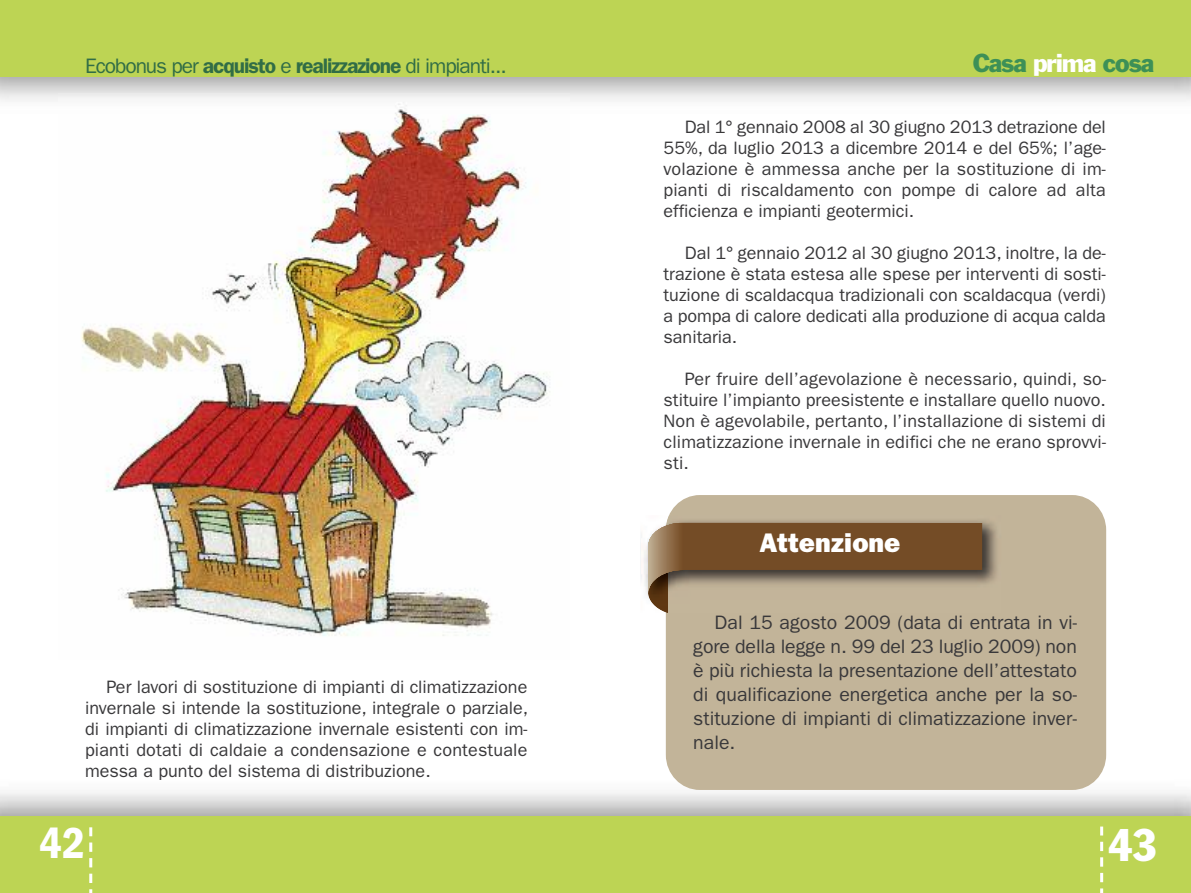
<style>
.page{position:relative;width:1191px;height:893px;background:#fff}
.page>*{position:absolute;margin:0;border:0;box-sizing:border-box;transform-origin:0 0}
.t1{font:45px "ITC Franklin Gothic Std Dm Cd";color:#fff}
.t2{font:condensed 45px "Franklin Gothic Std";color:#fff}
.t3{font:27px "ITC Franklin Gothic Std Hvy";color:#fff}
.t4{font:24px "Franklin Gothic Std";letter-spacing:-.045em;color:#3d9057}
.t5{font:21px "ITC Franklin Gothic Std";letter-spacing:-.05em;color:#316d46}
.t6{font:19.5px/24px "ITC Franklin Gothic Std";color:#39383a;text-align:justify}
.t7{font:18px/21px "ITC Franklin Gothic Std";color:#39383a;text-align:justify}
.s1{font-weight:600}
.s2{color:#fff}
</style>
<div class="page">
<img style="left:81px;top:114px;width:469px;height:522px">
<div style="left:0;top:816px;width:1191px;height:77px;background:#bdd454"></div>
<img style="left:58px;top:94px;width:512px;height:20px">
<div style="left:0;top:0;width:1191px;height:77px;background:#bdd454"></div>
<svg style="left:89px;top:827px;width:3px;height:66px"></svg>
<svg style="left:1100px;top:826px;width:3px;height:67px"></svg>
<div style="left:666px;top:495px;width:440px;height:295px;background:#c2b499;border-radius:35px"></div>
<img style="left:640px;top:535px;width:8px;height:61px">
<img style="left:666px;top:515px;width:331px;height:69px">
<svg style="left:648px;top:523px;width:334px;height:90px"></svg>
<hr style="left:648px;top:523px;width:1px;height:70px;background:#c2b298">
<hr style="left:649px;top:523px;width:1px;height:70px;background:#bfaf93">
<hr style="left:650px;top:523px;width:1px;height:70px;background:#bdab90">
<hr style="left:651px;top:523px;width:1px;height:70px;background:#baa78b">
<hr style="left:652px;top:523px;width:1px;height:70px;background:#b7a487">
<hr style="left:653px;top:523px;width:1px;height:70px;background:#b4a083">
<hr style="left:654px;top:523px;width:1px;height:70px;background:#b29c7e">
<hr style="left:655px;top:523px;width:1px;height:70px;background:#b0997b">
<hr style="left:656px;top:523px;width:1px;height:70px;background:#ae9678">
<hr style="left:657px;top:523px;width:1px;height:70px;background:#ac9374">
<hr style="left:658px;top:523px;width:1px;height:70px;background:#a98f70">
<hr style="left:659px;top:523px;width:1px;height:70px;background:#a78c6c">
<hr style="left:660px;top:523px;width:1px;height:70px;background:#a38869">
<hr style="left:661px;top:523px;width:1px;height:70px;background:#a18565">
<hr style="left:662px;top:523px;width:1px;height:70px;background:#9f8262">
<hr style="left:663px;top:523px;width:1px;height:70px;background:#9d7f5e">
<hr style="left:664px;top:523px;width:1px;height:70px;background:#9c7d5c">
<hr style="left:665px;top:523px;width:1px;height:70px;background:#9a7a5a">
<hr style="left:666px;top:523px;width:1px;height:70px;background:#967655">
<hr style="left:667px;top:523px;width:1px;height:70px;background:#947452">
<hr style="left:668px;top:523px;width:1px;height:70px;background:#92724e">
<hr style="left:669px;top:523px;width:1px;height:70px;background:#906e4b">
<hr style="left:670px;top:523px;width:1px;height:70px;background:#8e6c48">
<hr style="left:671px;top:523px;width:1px;height:70px;background:#8d6a46">
<hr style="left:672px;top:523px;width:1px;height:70px;background:#8b6743">
<hr style="left:673px;top:523px;width:1px;height:70px;background:#896440">
<hr style="left:674px;top:523px;width:1px;height:70px;background:#87623d">
<hr style="left:675px;top:523px;width:1px;height:70px;background:#845e39">
<hr style="left:676px;top:523px;width:1px;height:70px;background:#835d37">
<hr style="left:677px;top:523px;width:1px;height:70px;background:#815a34">
<hr style="left:678px;top:523px;width:1px;height:70px;background:#7e5731">
<hr style="left:679px;top:523px;width:1px;height:70px;background:#7c552e">
<hr style="left:680px;top:523px;width:1px;height:70px;background:#7b532c">
<hr style="left:681px;top:523px;width:1px;height:70px;background:#785029">
<hr style="left:682px;top:523px;width:1px;height:70px;background:#764e27">
<hr style="left:683px;top:523px;width:1px;height:70px;background:#764d27">
<p class="t5" style="left:85px;top:58px;width:423px">Ecobonus per <span class="s1">acquisto</span> e <span class="s1">realizzazione</span> di impianti...</p>
<p class="t7" style="left:85px;top:678px;width:445px;text-indent:21px">Per lavori di sostituzione di impianti di climatizzazione invernale si intende la sostituzione, integrale o parziale, di impianti di climatizzazione invernale esistenti con im&shy;pianti dotati di caldaie a condensazione e contestuale messa a punto del sistema di distribuzione.</p>
<h3 class="t4" style="left:972px;top:54px;width:183px">Casa <span class="s2">prima</span> cosa</h3>
<p class="t7" style="left:663px;top:118px;width:444px;text-indent:21px">Dal 1° gennaio 2008 al 30 giugno 2013 detrazione del 55%, da luglio 2013 a dicembre 2014 e del 65%; l’age&shy;volazione è ammessa anche per la sostituzione di im&shy;pianti di riscaldamento con pompe di calore ad alta efficienza e impianti geotermici.</p>
<p class="t7" style="left:663px;top:244px;width:444px;text-indent:21px">Dal 1° gennaio 2012 al 30 giugno 2013, inoltre, la de&shy;trazione è stata estesa alle spese per interventi di sosti&shy;tuzione di scaldacqua tradizionali con scaldacqua (verdi) a pompa di calore dedicati alla produzione di acqua calda sanitaria.</p>
<p class="t7" style="left:663px;top:370px;width:444px;text-indent:21px">Per fruire dell’agevolazione è necessario, quindi, so&shy;stituire l’impianto preesistente e installare quello nuovo.<br>Non è agevolabile, pertanto, l’installazione di sistemi di climatizzazione invernale in edifici che ne erano sprovvi&shy;sti.</p>
<h2 class="t3" style="left:759px;top:533px;width:142px">Attenzione</h2>
<p class="t6" style="left:693px;top:612px;width:385px;text-indent:21px">Dal 15 agosto 2009 (data di entrata in vi&shy;gore della legge n. 99 del 23 luglio 2009) non è più richiesta la presentazione dell’attestato di qualificazione energetica anche per la so&shy;stituzione di impianti di climatizzazione inver&shy;nale.</p>
<h1 class="t1" style="left:39px;top:828px;width:47px">42</h1>
<h1 class="t2" style="left:1108px;top:829px;width:50px">43</h1>
</div>
